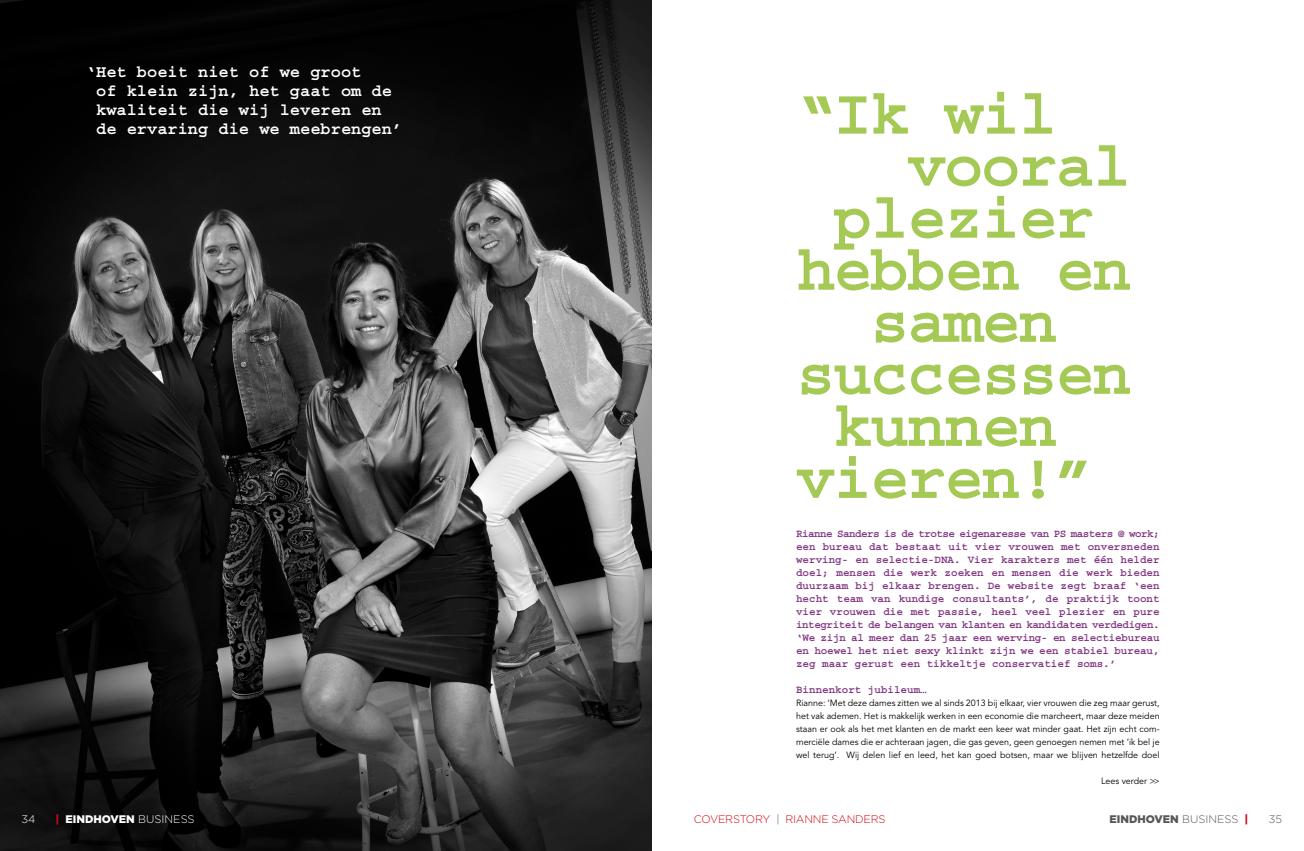
<style>
.page{position:relative;width:1304px;height:851px;background:#fff}
.page>*{position:absolute;margin:0;border:0;box-sizing:border-box;transform-origin:0 0}
.t1{font:700 65px "Courier Std";letter-spacing:-.03em;color:#a4c954}
.t2{font:700 17px/19px "Courier Std";color:#fff}
.t3{font:700 11px/13px "Courier Std";color:#823783;text-align:justify}
.t4{font:300 11px "Gotham";letter-spacing:-.02em;color:#d20a11}
.t5{font:900 11px "Gotham";color:#fff}
.t6{font:900 11px "Gotham";color:#575756}
.t7{font:300 11px "Gotham";color:#fff}
.t8{font:300 11px "Gotham";color:#575756}
.t9{font:9px/13px "Avenir LT Std";color:#000;text-align:justify}
.s1{color:#d20a11}
.s2{font-weight:300}
.s3{color:#575756}
</style>
<div class="page">
<img style="left:0;top:0;width:652px;height:850px">
<h2 class="t2" style="left:96px;top:62px;width:308px;text-indent:-10px">‘Het boeit niet of we groot<br>of klein zijn, het gaat om de kwaliteit die wij leveren en de ervaring die we meebrengen’</h2>
<h1 class="t1" style="left:796px;top:78px;width:263px">“Ik wil</h1>
<h1 class="t1" style="left:907px;top:130px;width:226px">vooral</h1>
<h1 class="t1" style="left:833px;top:182px;width:263px">plezier</h1>
<h1 class="t1" style="left:796px;top:234px;width:337px">hebben en</h1>
<h1 class="t1" style="left:870px;top:286px;width:189px">samen</h1>
<h1 class="t1" style="left:796px;top:338px;width:337px">successen</h1>
<h1 class="t1" style="left:833px;top:390px;width:226px">kunnen</h1>
<h1 class="t1" style="left:796px;top:442px;width:300px">vieren!”</h1>
<p class="t3" style="left:796px;top:527px;width:365px">Rianne Sanders is de trotse eigenaresse van PS masters @ work; een bureau dat bestaat uit vier vrouwen met onversneden werving- en selectie-DNA. Vier karakters met één helder doel; mensen die werk zoeken en mensen die werk bieden duurzaam bij elkaar brengen. De website zegt braaf ‘een hecht team van kundige consultants’, de praktijk toont vier vrouwen die met passie, heel veel plezier en pure integriteit de belangen van klanten en kandidaten verdedigen. ‘We zijn al meer dan 25 jaar een werving- en selectiebureau en hoewel het niet sexy klinkt zijn we een stabiel bureau, zeg maar gerust een tikkeltje conservatief soms.’</p>
<p class="t3" style="left:796px;top:683px;width:132px">Binnenkort jubileum…</p>
<p class="t9" style="left:796px;top:696px;width:365px">Rianne: ‘Met deze dames zitten we al sinds 2013 bij elkaar, vier vrouwen die zeg maar gerust, het vak ademen. Het is makkelijk werken in een economie die marcheert, maar deze meiden staan er ook als het met klanten en de markt een keer wat minder gaat. Het zijn echt com&shy;merciële dames die er achteraan jagen, die gas geven, geen genoegen nemen met ‘ik bel je wel terug’. Wij delen lief en leed, het kan goed botsen, maar we blijven hetzelfde doel</p>
<p class="t9" style="left:1101px;top:774px;width:60px">Lees verder &gt;&gt;</p>
<p class="t7" style="left:21px;top:812px;width:16px">34</p>
<p class="t5" style="left:56px;top:812px;width:141px"><span class="s1">|</span> EINDHOVEN <span class="s2">BUSINESS</span></p>
<p class="t4" style="left:694px;top:812px;width:193px">COVERSTORY <span class="s3">|</span> RIANNE SANDERS</p>
<p class="t6" style="left:1109px;top:812px;width:141px">EINDHOVEN <span class="s2">BUSINESS</span> <span class="s1">|</span></p>
<p class="t8" style="left:1269px;top:812px;width:15px">35</p>
</div>
